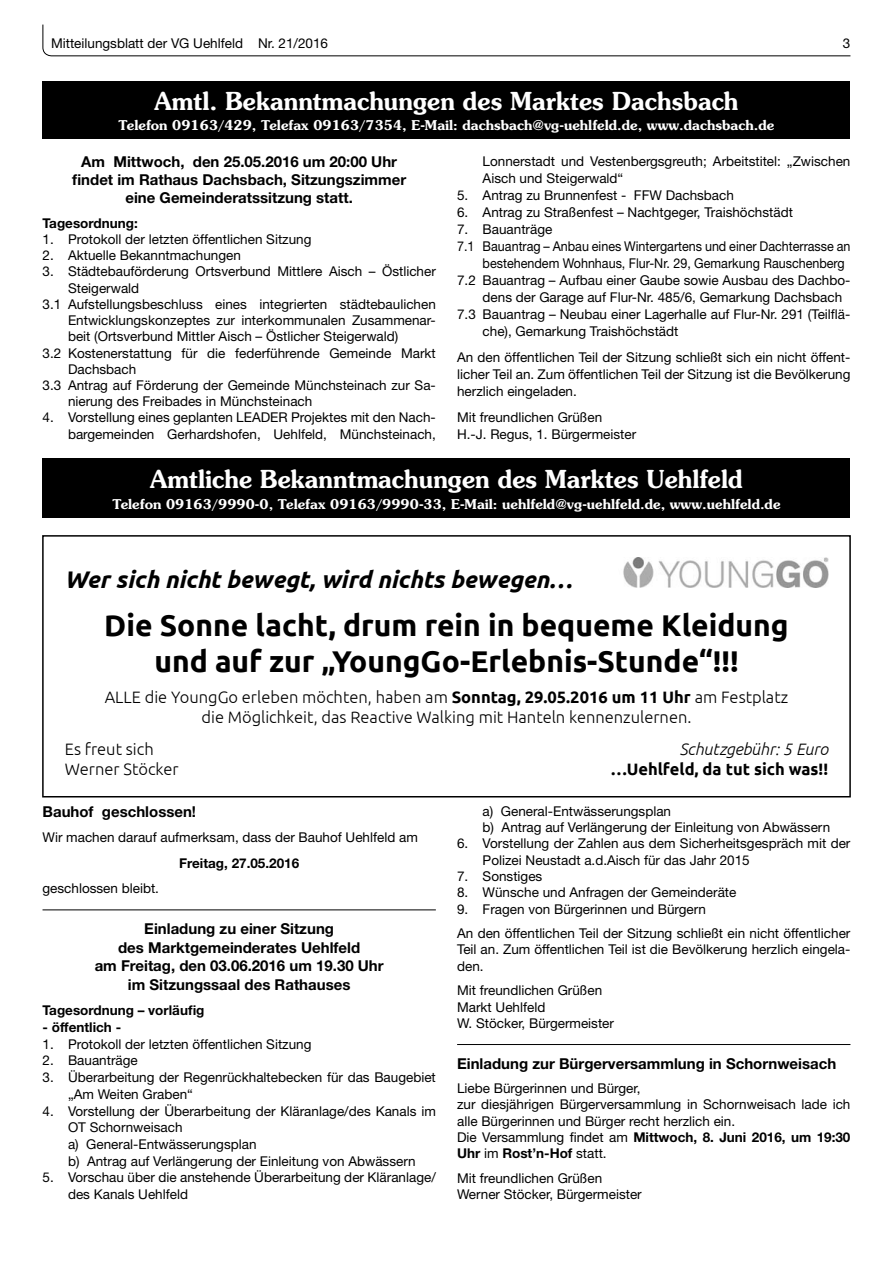
<style>
.page{position:relative;width:893px;height:1263px;background:#fff}
.page>*{position:absolute;margin:0;border:0;box-sizing:border-box;transform-origin:0 0}
.t1{font:700 30px/36px "Ubuntu";color:#000;text-align:center}
.t2{font:600 24.75px "Souvenir";color:#fff;scale:.95 1}
.t3{font:italic 700 24px "Ubuntu";color:#000}
.t4{font:300 16.5px/19.8px "Ubuntu";color:#000;text-align:center}
.t5{font:700 16.5px "Ubuntu";color:#000}
.t6{font:italic 300 16.5px "Ubuntu";color:#000}
.t7{font:700 15px/18.5px "Helvetica Neue";color:#000;text-align:center}
.t8{font:13.5px/16.4px "Helvetica Neue";color:#000}
.t9{font:600 13.5px "Souvenir";color:#fff}
.t10{font:13.5px "Helvetica Neue";color:#000;scale:.93 1}
.t11{font:700 13.5px "Helvetica Neue";color:#000}
.s1{font-weight:700}
</style>
<div class="page">
<svg style="left:42px;top:24px;width:809px;height:33px"></svg>
<div style="left:43px;top:81px;width:807px;height:58px;background:#000"></div>
<div style="left:43px;top:459px;width:807px;height:59px;background:#000"></div>
<hr style="left:43px;top:909px;width:393px;height:1px;background:#000">
<hr style="left:457px;top:1044px;width:393px;height:1px;background:#000">
<img style="left:623px;top:558px;width:205px;height:29px">
<div style="left:42px;top:535px;width:809px;height:262px;border:2px solid #000"></div>
<p class="t8" style="left:51px;top:36px;width:279px">Mitteilungsblatt der VG Uehlfeld Nr. 21/2016</p>
<p class="t8" style="left:843px;top:36px;width:9px">3</p>
<h2 class="t2" style="left:154px;top:91px;width:616px">Amtl. Bekanntmachungen des Marktes Dachsbach</h2>
<p class="t9" style="left:119px;top:120px;width:657px">Telefon 09163/429, Telefax 09163/7354, E-Mail: dachsbach@vg-uehlfeld.de, www.dachsbach.de</p>
<p class="t7" style="left:72px;top:154px;width:336px;line-height:18px">Am Mittwoch, den 25.05.2016 um 20:00 Uhr findet im Rathaus Dachsbach, Sitzungszimmer eine Gemeinderatssitzung statt.</p>
<p class="t11" style="left:43px;top:218px;width:97px">Tagesordnung:</p>
<p class="t8" style="left:43px;top:232px;width:271px">1. Protokoll der letzten öffentlichen Sitzung</p>
<p class="t8" style="left:43px;top:249px;width:200px">2. Aktuelle Bekanntmachungen</p>
<p class="t8" style="left:43px;top:265px;width:395px">3. Städtebauförderung Ortsverbund Mittlere Aisch – Östlicher</p>
<p class="t8" style="left:68px;top:281px;width:73px">Steigerwald</p>
<p class="t8" style="left:43px;top:297px;width:395px">3.1 Aufstellungsbeschluss eines integrierten städtebaulichen</p>
<p class="t8" style="left:68px;top:313px;width:369px">Entwicklungskonzeptes zur interkommunalen Zusammenar-</p>
<p class="t8" style="left:68px;top:330px;width:332px">beit (Ortsverbund Mittler Aisch – Östlicher Steigerwald)</p>
<p class="t8" style="left:43px;top:346px;width:395px">3.2 Kostenerstattung für die federführende Gemeinde Markt</p>
<p class="t8" style="left:68px;top:362px;width:70px">Dachsbach</p>
<p class="t8" style="left:43px;top:378px;width:395px">3.3 Antrag auf Förderung der Gemeinde Münchsteinach zur Sa-</p>
<p class="t8" style="left:68px;top:395px;width:246px">nierung des Freibades in Münchsteinach</p>
<p class="t8" style="left:43px;top:411px;width:395px;text-align:right">4. Vorstellung eines geplanten LEADER Projektes mit den Nach&shy;bargemeinden Gerhardshofen, Uehlfeld, Münchsteinach,</p>
<p class="t8" style="left:483px;top:154px;width:369px;line-height:17px">Lonnerstadt und Vestenbergsgreuth; Arbeitstitel: „Zwischen<br>Aisch und Steigerwald“</p>
<p class="t8" style="left:457px;top:189px;width:278px">5. Antrag zu Brunnenfest - FFW Dachsbach</p>
<p class="t8" style="left:457px;top:206px;width:337px">6. Antrag zu Straßenfest – Nachtgeger, Traishöchstädt</p>
<p class="t8" style="left:457px;top:223px;width:97px">7. Bauanträge</p>
<p class="t10" style="left:457px;top:242px;width:424px">7.1 Bauantrag – Anbau eines Wintergartens und einer Dachterrasse an</p>
<p class="t10" style="left:483px;top:259px;width:391px">bestehendem Wohnhaus, Flur-Nr. 29, Gemarkung Rauschenberg</p>
<p class="t8" style="left:457px;top:273px;width:395px">7.2 Bauantrag – Aufbau einer Gaube sowie Ausbau des Dachbo-</p>
<p class="t8" style="left:483px;top:290px;width:361px">dens der Garage auf Flur-Nr. 485/6, Gemarkung Dachsbach</p>
<p class="t8" style="left:457px;top:307px;width:395px">7.3 Bauantrag – Neubau einer Lagerhalle auf Flur-Nr. 291 (Teilflä-</p>
<p class="t8" style="left:483px;top:324px;width:197px">che), Gemarkung Traishöchstädt</p>
<p class="t8" style="left:457px;top:350px;width:395px;line-height:17px;text-align:justify">An den öffentlichen Teil der Sitzung schließt sich ein nicht öffent&shy;licher Teil an. Zum öffentlichen Teil der Sitzung ist die Bevölkerung herzlich eingeladen.</p>
<p class="t8" style="left:457px;top:410px;width:181px;line-height:17px">Mit freundlichen Grüßen<br>H.-J. Regus, 1. Bürgermeister</p>
<h2 class="t2" style="left:150px;top:469px;width:625px">Amtliche Bekanntmachungen des Marktes Uehlfeld</h2>
<p class="t9" style="left:112px;top:498px;width:670px">Telefon 09163/9990-0, Telefax 09163/9990-33, E-Mail: uehlfeld@vg-uehlfeld.de, www.uehlfeld.de</p>
<h3 class="t3" style="left:65px;top:565px;width:508px">Wer sich nicht bewegt, wird nichts bewegen…</h3>
<h1 class="t1" style="left:104px;top:606px;width:686px">Die Sonne lacht, drum rein in bequeme Kleidung und auf zur „YoungGo-Erlebnis-Stunde“!!!</h1>
<p class="t4" style="left:105px;top:687px;width:685px">ALLE die YoungGo erleben möchten, haben am <span class="s1">Sonntag, 29.05.2016 um 11 Uhr</span> am Festplatz die Möglichkeit, das Reactive Walking mit Hanteln kennenzulernen.</p>
<p class="t4" style="left:65px;top:739px;width:90px">Es freut sich</p>
<p class="t6" style="left:680px;top:739px;width:150px">Schutzgebühr: 5 Euro</p>
<p class="t4" style="left:65px;top:759px;width:115px">Werner Stöcker</p>
<p class="t5" style="left:611px;top:759px;width:219px">…Uehlfeld, da tut sich was!!</p>
<p class="t7" style="left:43px;top:804px;width:155px">Bauhof geschlossen!</p>
<p class="t8" style="left:43px;top:830px;width:377px">Wir machen darauf aufmerksam, dass der Bauhof Uehlfeld am</p>
<p class="t11" style="left:179px;top:858px;width:122px">Freitag, 27.05.2016</p>
<p class="t8" style="left:43px;top:881px;width:118px">geschlossen bleibt.</p>
<p class="t7" style="left:95px;top:921px;width:290px">Einladung zu einer Sitzung<br>des Marktgemeinderates Uehlfeld<br>am Freitag, den 03.06.2016 um 19.30 Uhr im Sitzungssaal des Rathauses</p>
<p class="t11" style="left:43px;top:1006px;width:164px">Tagesordnung – vorläufig</p>
<p class="t11" style="left:43px;top:1022px;width:80px">- öffentlich -</p>
<p class="t8" style="left:43px;top:1037px;width:271px">1. Protokoll der letzten öffentlichen Sitzung</p>
<p class="t8" style="left:43px;top:1054px;width:97px">2. Bauanträge</p>
<p class="t8" style="left:68px;top:1070px;width:369px;text-indent:-26px">3. Überarbeitung der Regenrückhaltebecken für das Baugebiet „Am Weiten Graben“</p>
<p class="t8" style="left:68px;top:1104px;width:369px;text-indent:-26px">4. Vorstellung der Überarbeitung der Kläranlage/des Kanals im OT Schornweisach<br>a) General-Entwässerungsplan<br>b) Antrag auf Verlängerung der Einleitung von Abwässern</p>
<p class="t8" style="left:68px;top:1171px;width:369px;text-indent:-26px">5. Vorschau über die anstehende Überarbeitung der Kläranlage/ des Kanals Uehlfeld</p>
<p class="t8" style="left:483px;top:804px;width:349px">a) General-Entwässerungsplan<br>b) Antrag auf Verlängerung der Einleitung von Abwässern</p>
<p class="t8" style="left:483px;top:837px;width:369px;text-indent:-26px">6. Vorstellung der Zahlen aus dem Sicherheitsgespräch mit der<br>Polizei Neustadt a.d.Aisch für das Jahr 2015</p>
<p class="t8" style="left:457px;top:869px;width:87px">7. Sonstiges</p>
<p class="t8" style="left:457px;top:886px;width:281px">8. Wünsche und Anfragen der Gemeinderäte</p>
<p class="t8" style="left:457px;top:898px;width:395px;line-height:24.5px">9. Fragen von Bürgerinnen und Bürgern<br>An den öffentlichen Teil der Sitzung schließt ein nicht öffentlicher</p>
<p class="t8" style="left:457px;top:943px;width:395px">Teil an. Zum öffentlichen Teil ist die Bevölkerung herzlich eingela&shy;den.</p>
<p class="t8" style="left:457px;top:984px;width:158px">Mit freundlichen Grüßen<br>Markt Uehlfeld<br>W. Stöcker, Bürgermeister</p>
<p class="t7" style="left:457px;top:1055px;width:381px">Einladung zur Bürgerversammlung in Schornweisach</p>
<p class="t8" style="left:457px;top:1081px;width:395px">Liebe Bürgerinnen und Bürger,<br>zur diesjährigen Bürgerversammlung in Schornweisach lade ich alle Bürgerinnen und Bürger recht herzlich ein.<br>Die Versammlung findet am <span class="s1">Mittwoch, 8. Juni 2016, um 19:30<br>Uhr</span> im <span class="s1">Rost’n-Hof</span> statt.</p>
<p class="t8" style="left:457px;top:1171px;width:186px">Mit freundlichen Grüßen<br>Werner Stöcker, Bürgermeister</p>
</div>
